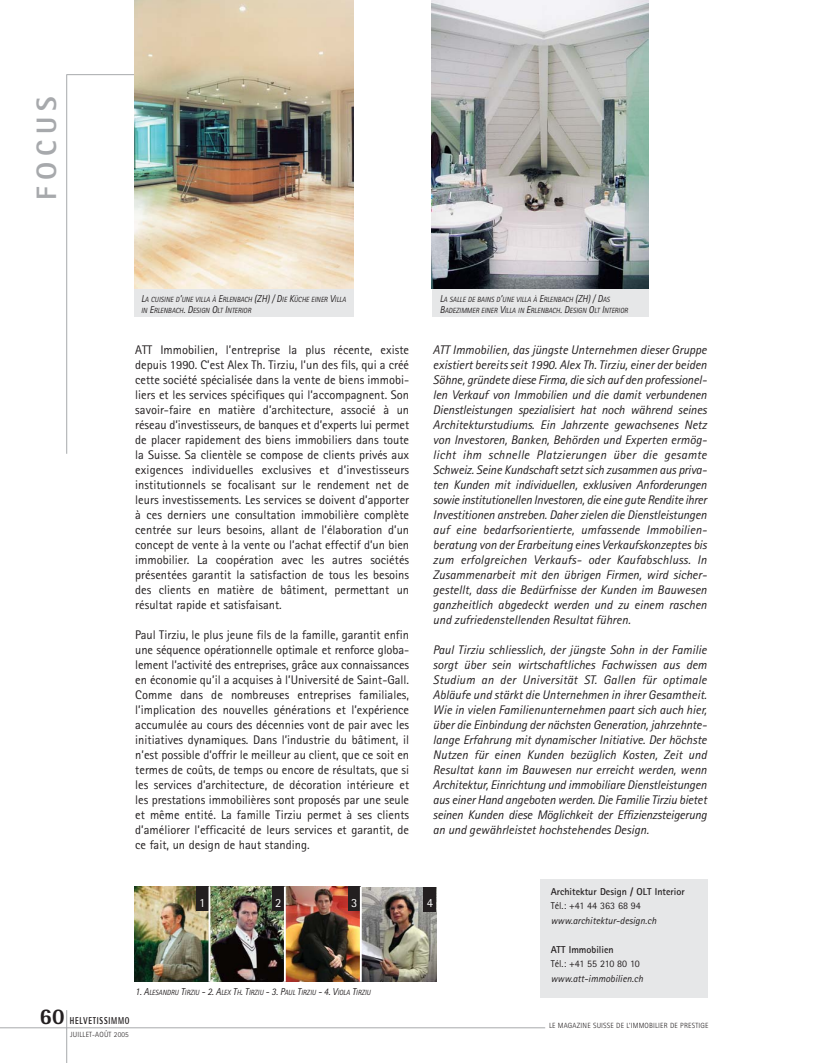
<style>
.page{position:relative;width:815px;height:1063px;background:#fff}
.page>*{position:absolute;margin:0;border:0;box-sizing:border-box;transform-origin:0 0}
.t1{font:800 28.12px "Rotis Sans Serif";letter-spacing:.22em;color:#a7a9ac}
.t2{font:800 22.5px "Rotis Semi Sans";color:#231f20}
.t3{font:12.5px/15px "Rotis Sans Serif";color:#231f20;text-align:justify}
.t4{font:italic 12.5px/15px "Rotis Sans Serif";color:#231f20;text-align:justify}
.t5{font:12.5px "Rotis Sans Serif";color:#fff}
.t6{font:italic 10px "Rotis Sans Serif";color:#231f20}
.t7{font:700 10px "Rotis Sans Serif";color:#231f20}
.t8{font:10px "Rotis Sans Serif";color:#231f20}
.t9{font:10px "Rotis Sans Serif";letter-spacing:-.02em;color:#231f20}
.t10{font:800 10px "Rotis Semi Sans";letter-spacing:.11em;color:#231f20;scale:.7 1}
.t11{font:italic 7.5px/11.2px "Rotis Sans Serif";color:#231f20;scale:.93 1}
.t12{font:300 7.5px "Rotis Sans Serif";letter-spacing:.025em;color:#231f20}
.s1{font-size:10px}
</style>
<div class="page">
<div style="left:541px;top:879px;width:167px;height:118px;background:#e6e7e8"></div>
<div style="left:134px;top:288px;width:220px;height:29px;background:#e6e7e8"></div>
<div style="left:432px;top:289px;width:217px;height:28px;background:#e6e7e8"></div>
<hr style="left:66px;top:75px;width:1px;height:379px;background:#a7a9ac">
<hr style="left:66px;top:74px;width:68px;height:1px;background:#a7a9ac">
<hr style="left:0;top:1027px;width:545px;height:1px;background:#a7a9ac">
<hr style="left:66px;top:1010px;width:1px;height:53px;background:#a7a9ac">
<img style="left:134px;top:0;width:220px;height:288px">
<img style="left:432px;top:0;width:217px;height:289px">
<img style="left:134px;top:887px;width:302px;height:95px">
<div style="left:348px;top:887px;width:12px;height:24px;background:#231f20"></div>
<div style="left:424px;top:887px;width:12px;height:25px;background:#231f20"></div>
<div style="left:272px;top:887px;width:12px;height:24px;background:#231f20"></div>
<div style="left:196px;top:887px;width:12px;height:24px;background:#231f20"></div>
<hr style="left:360px;top:887px;width:2px;height:95px;background:#fff">
<hr style="left:209px;top:887px;width:1px;height:95px;background:#fff">
<hr style="left:284px;top:887px;width:2px;height:95px;background:#fff">
<h1 class="t1" style="left:37px;top:200px;width:106px;rotate:-90deg">FOCUS</h1>
<p class="t11" style="left:141px;top:294px;width:222px"><span class="s1">L</span>A CUISINE D<span class="s1">’</span>UNE VILLA À <span class="s1">E</span>RLENBACH <span class="s1">(ZH) / D</span>IE <span class="s1">K</span>ÜCHE EINER <span class="s1">V</span>ILLA<br>IN <span class="s1">E</span>RLENBACH<span class="s1">. D</span>ESIGN <span class="s1">O</span>LT <span class="s1">I</span>NTERIOR</p>
<p class="t11" style="left:440px;top:294px;width:204px"><span class="s1">L</span>A SALLE DE BAINS D<span class="s1">’</span>UNE VILLA À <span class="s1">E</span>RLENBACH <span class="s1">(ZH) / D</span>AS<br><span class="s1">B</span>ADEZIMMER EINER <span class="s1">V</span>ILLA IN <span class="s1">E</span>RLENBACH<span class="s1">. D</span>ESIGN <span class="s1">O</span>LT <span class="s1">I</span>NTERIOR</p>
<p class="t3" style="left:135px;top:344px;width:275px">ATT Immobilien, l’entreprise la plus récente, existe depuis 1990. C’est Alex Th. Tirziu, l’un des fils, qui a créé cette société spécialisée dans la vente de biens immobi&shy;liers et les services spécifiques qui l’accompagnent. Son savoir-faire en matière d’architecture, associé à un réseau d’investisseurs, de banques et d’experts lui permet de placer rapidement des biens immobiliers dans toute la Suisse. Sa clientèle se compose de clients privés aux exigences individuelles exclusives et d’investisseurs institutionnels se focalisant sur le rendement net de leurs investissements. Les services se doivent d’apporter à ces derniers une consultation immobilière complète centrée sur leurs besoins, allant de l’élaboration d’un concept de vente à la vente ou l’achat effectif d’un bien immobilier. La coopération avec les autres sociétés présentées garantit la satisfaction de tous les besoins des clients en matière de bâtiment, permettant un résultat rapide et satisfaisant.</p>
<p class="t3" style="left:135px;top:629px;width:275px">Paul Tirziu, le plus jeune fils de la famille, garantit enfin une séquence opérationnelle optimale et renforce globa&shy;lement l’activité des entreprises, grâce aux connaissances en économie qu’il a acquises à l’Université de Saint-Gall.<br>Comme dans de nombreuses entreprises familiales, l’implication des nouvelles générations et l’expérience accumulée au cours des décennies vont de pair avec les initiatives dynamiques. Dans l’industrie du bâtiment, il n’est possible d’offrir le meilleur au client, que ce soit en termes de coûts, de temps ou encore de résultats, que si les services d’architecture, de décoration intérieure et les prestations immobilières sont proposés par une seule et même entité. La famille Tirziu permet à ses clients d’améliorer l’efficacité de leurs services et garantit, de ce fait, un design de haut standing.</p>
<p class="t4" style="left:433px;top:344px;width:275px">ATT Immobilien, das jüngste Unternehmen dieser Gruppe existiert bereits seit 1990. Alex Th. Tirziu, einer der beiden Söhne, gründete diese Firma, die sich auf den professionel&shy;len Verkauf von Immobilien und die damit verbundenen Dienstleistungen spezialisiert hat noch während seines Architekturstudiums. Ein Jahrzente gewachsenes Netz von Investoren, Banken, Behörden und Experten ermög&shy;licht ihm schnelle Platzierungen über die gesamte Schweiz. Seine Kundschaft setzt sich zusammen aus priva&shy;ten Kunden mit individuellen, exklusiven Anforderungen sowie institutionellen Investoren, die eine gute Rendite ihrer Investitionen anstreben. Daher zielen die Dienstleistungen auf eine bedarfsorientierte, umfassende Immobilien&shy;beratung von der Erarbeitung eines Verkaufskonzeptes bis zum erfolgreichen Verkaufs- oder Kaufabschluss. In Zusammenarbeit mit den übrigen Firmen, wird sicher&shy;gestellt, dass die Bedürfnisse der Kunden im Bauwesen ganzheitlich abgedeckt werden und zu einem raschen und zufriedenstellenden Resultat führen.</p>
<p class="t4" style="left:433px;top:644px;width:275px">Paul Tirziu schliesslich, der jüngste Sohn in der Familie sorgt über sein wirtschaftliches Fachwissen aus dem Studium an der Universität ST. Gallen für optimale Abläufe und stärkt die Unternehmen in ihrer Gesamtheit.<br>Wie in vielen Familienunternehmen paart sich auch hier, über die Einbindung der nächsten Generation, jahrzehnte&shy;lange Erfahrung mit dynamischer Initiative. Der höchste Nutzen für einen Kunden bezüglich Kosten, Zeit und Resultat kann im Bauwesen nur erreicht werden, wenn Architektur, Einrichtung und immobiliare Dienstleistungen aus einer Hand angeboten werden. Die Familie Tirziu bietet seinen Kunden diese Möglichkeit der Effizienzsteigerung an und gewährleistet hochstehendes Design.</p>
<p class="t5" style="left:199px;top:899px;width:8px">1</p>
<p class="t5" style="left:275px;top:899px;width:8px">2</p>
<p class="t5" style="left:351px;top:899px;width:8px">3</p>
<p class="t5" style="left:427px;top:899px;width:8px">4</p>
<p class="t11" style="left:135px;top:988px;width:255px"><span class="s1">1. A</span>LESANDRU <span class="s1">T</span>IRZIU <span class="s1">- 2. A</span>LEX <span class="s1">T</span>H<span class="s1">. T</span>IRZIU <span class="s1">- 3. P</span>AUL <span class="s1">T</span>IRZIU <span class="s1">- 4. V</span>IOLA <span class="s1">T</span>IRZIU</p>
<p class="t7" style="left:551px;top:888px;width:136px">Architektur Design / OLT Interior</p>
<p class="t8" style="left:551px;top:902px;width:92px">Tél.: +41 44 363 68 94</p>
<p class="t6" style="left:551px;top:917px;width:107px">www.architektur-design.ch</p>
<p class="t7" style="left:551px;top:946px;width:65px">ATT Immobilien</p>
<p class="t9" style="left:551px;top:960px;width:91px">Tél.: +41 55 210 80 10</p>
<p class="t6" style="left:551px;top:975px;width:94px">www.att-immobilien.ch</p>
<h2 class="t2" style="left:40px;top:1009px;width:27px">60</h2>
<p class="t10" style="left:70px;top:1017px;width:87px">HELVETISSIMMO</p>
<p class="t12" style="left:70px;top:1031px;width:60px">JUILLET-AOÛT 2005</p>
<p class="t12" style="left:549px;top:1023px;width:161px">LE MAGAZINE SUISSE DE L’IMMOBILIER DE PRESTIGE</p>
</div>
